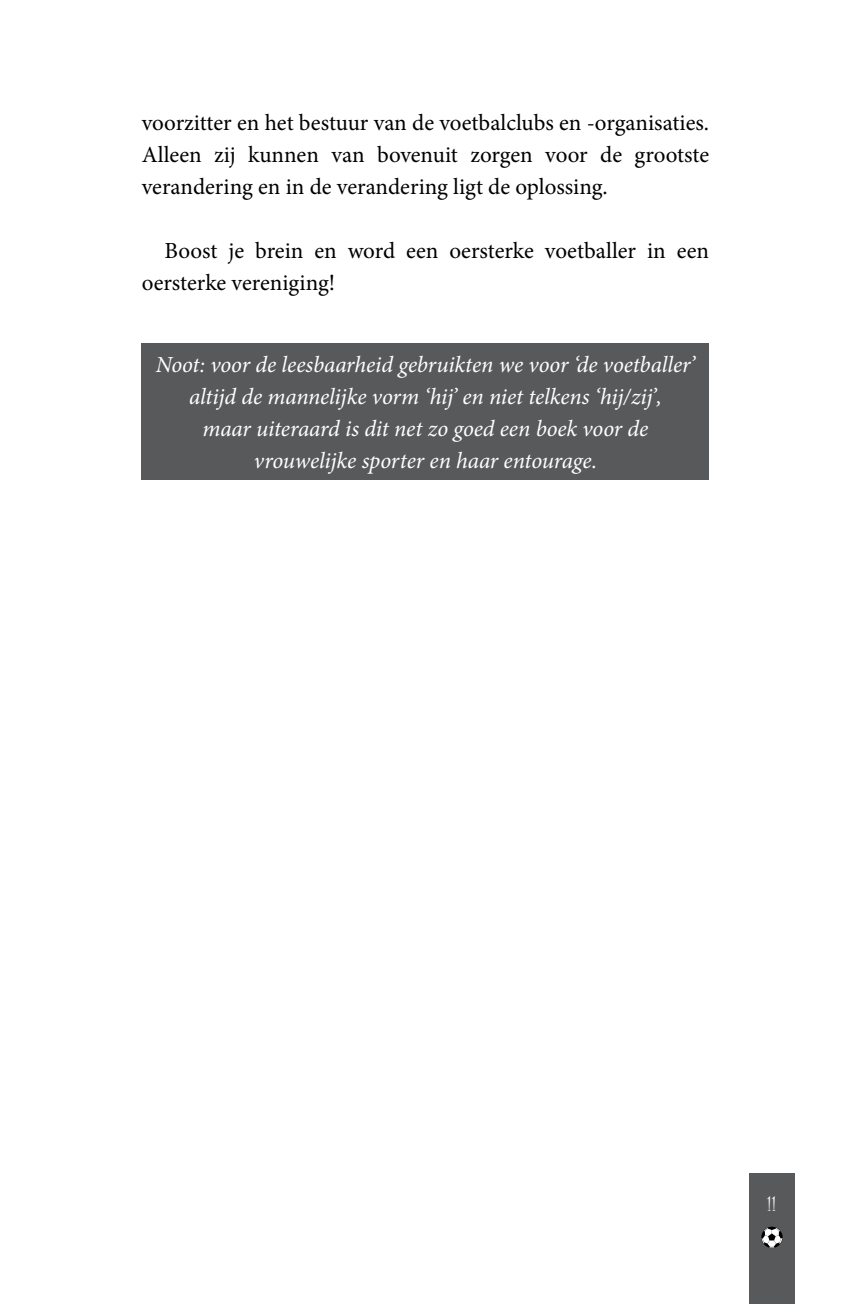
<style>
.page{position:relative;width:851px;height:1304px;background:#fff}
.page>*{position:absolute;margin:0;border:0;box-sizing:border-box;transform-origin:0 0}
.t1{font:23px/32px "Minion Pro";color:#000;text-align:justify}
.t2{font:italic 23px/32px "Minion Pro";letter-spacing:-.005em;color:#fff;text-align:center}
.t3{font:20px "Juice ITC";color:#fff}
</style>
<div class="page">
<div style="left:748px;top:1174px;width:46px;height:130px;background:#58595b"></div>
<svg style="left:761px;top:1227px;width:22px;height:21px"></svg>
<div style="left:142px;top:344px;width:567px;height:136px;background:#58595b"></div>
<p class="t1" style="left:142px;top:107px;width:568px">voorzitter en het bestuur van de voetbalclubs en -organisaties.<br>Alleen zij kunnen van bovenuit zorgen voor de grootste verandering en in de verandering ligt de oplossing.</p>
<p class="t1" style="left:142px;top:235px;width:568px;text-indent:23px">Boost je brein en word een oersterke voetballer in een oersterke vereniging!</p>
<p class="t2" style="left:156px;top:349px;width:540px">Noot: voor de leesbaarheid gebruikten we voor ‘de voetballer’ altijd de mannelijke vorm ‘hij’ en niet telkens ‘hij/zij’,<br>maar uiteraard is dit net zo goed een boek voor de vrouwelijke sporter en haar entourage.</p>
<p class="t3" style="left:766px;top:1193px;width:11px">11</p>
</div>
